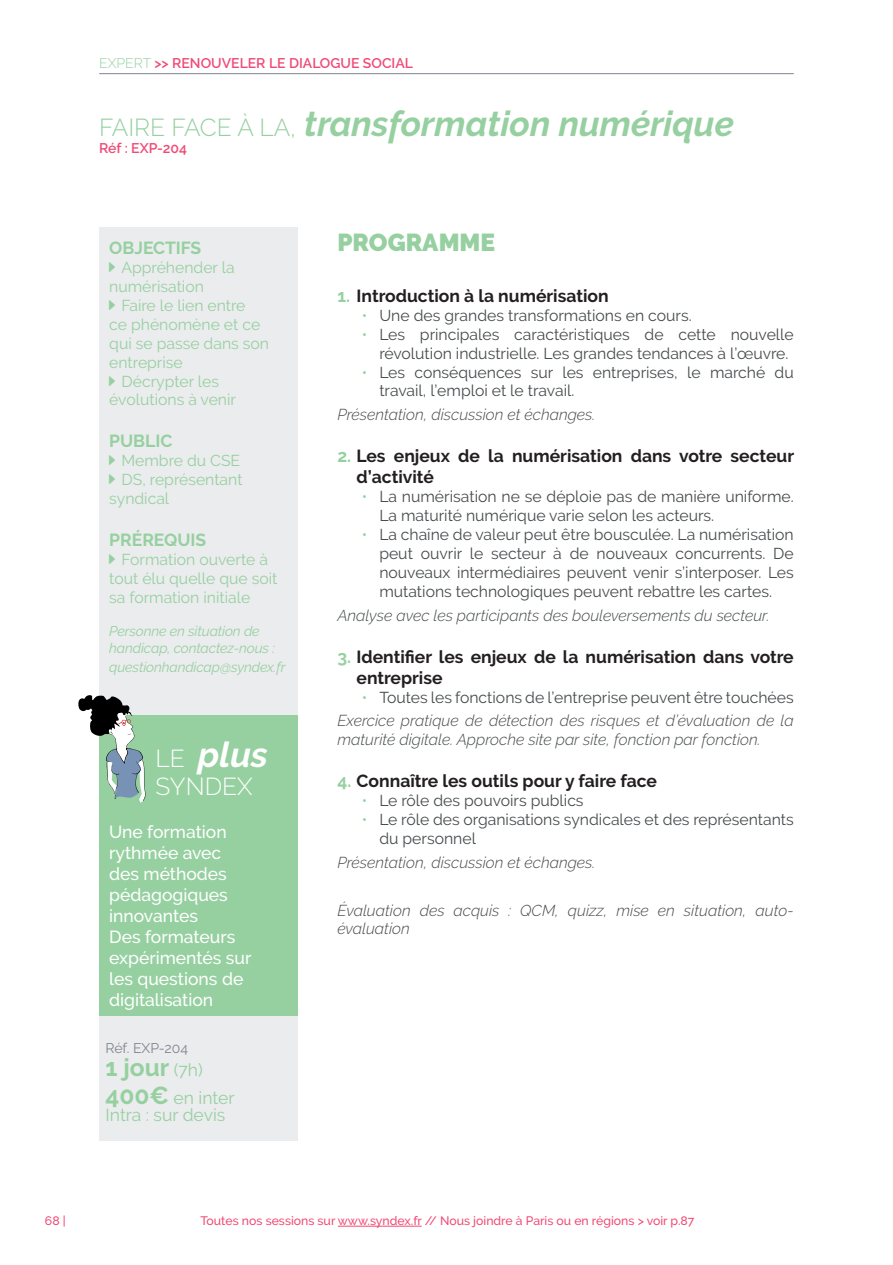
<style>
.page{position:relative;width:893px;height:1265px;background:#fff}
.page>*{position:absolute;margin:0;border:0;box-sizing:border-box;transform-origin:0 0}
.Titre_fiche{font:italic 700 35px "Raleway";color:#96d0a0}
.t1{font:italic 700 35px "Raleway";color:#fff}
.Titre_Programme{font:900 24.5px "Raleway";color:#96d0a0}
.Dates_et_lieux{font:700 24.5px "Raleway";color:#96d0a0}
.t2{font:300 24.5px "Raleway";color:#fff}
.t3{font:700 17.5px/21px "Raleway";color:#231f20}
.Plus_Syndex{font:500 17.5px/21px "Raleway";color:#fff}
.Dates_et_lieux-2{font:17.5px/17.5px "Raleway";color:#96d0a0}
.Titre_infos_pratique{font:700 17.5px "Raleway";color:#96d0a0}
.t4{font:15.75px/18.9px "Raleway";color:#464a4c}
.méthode_pédago{font:italic 300 15.75px/18.9px "Raleway";color:#464a4c}
.t5{font:15.75px/18.9px "Raleway";color:#96d0a0}
.Puce_infos_pratiques{font:italic 14px/16.8px "Raleway";letter-spacing:-.01em;color:#96d0a0}
.référence_haut{font:600 14px "Raleway";color:#f04a75}
.référence_bas{font:14px "Raleway";color:#7f8490}
.t6{font:500 12.25px "Raleway";color:#f04a75}
.s1{font-weight:300;color:#96d0a0}
.s2{font-weight:300;font-style:normal;font-size:24.5px}
.s3{font-weight:400;font-size:17.5px}
.s4{font-weight:700;font-size:24.5px}
.s5{color:#96d0a0}
</style>
<div class="page">
<hr style="left:338px;top:1226px;width:84px;height:1px;background:#f04a75">
<div style="left:99px;top:228px;width:199px;height:913px;background:#ebecee"></div>
<hr style="left:99px;top:73px;width:695px;height:1px;background:#7f8490">
<div style="left:99px;top:715px;width:199px;height:301px;background:#96d0a0"></div>
<svg style="left:78px;top:695px;width:68px;height:108px"></svg>
<p class="référence_haut" style="left:99px;top:55px;width:315px"><span class="s1">EXPERT</span> &gt;&gt; RENOUVELER LE DIALOGUE SOCIAL</p>
<p class="Titre_fiche" style="left:99px;top:103px;width:636px"><span class="s2">FAIRE FACE À LA,</span> transformation numérique</p>
<p class="référence_haut" style="left:99px;top:140px;width:89px">Réf : EXP-204</p>
<p class="Titre_infos_pratique" style="left:109px;top:238px;width:94px">OBJECTIFS</p>
<p class="t5" style="left:109px;top:258px;width:127px;text-indent:12px">Appréhender la numérisation</p>
<p class="t5" style="left:109px;top:296px;width:161px;text-indent:12px">Faire le lien entre<br>ce phénomène et ce qui se passe dans son entreprise</p>
<p class="t5" style="left:109px;top:371px;width:128px;text-align:center">Décrypter les évolutions à venir</p>
<p class="Titre_infos_pratique" style="left:109px;top:431px;width:65px">PUBLIC</p>
<p class="t5" style="left:122px;top:451px;width:120px">Membre du CSE</p>
<p class="t5" style="left:109px;top:470px;width:135px;text-indent:12px">DS, représentant syndical</p>
<p class="Titre_infos_pratique" style="left:109px;top:530px;width:99px">PRÉREQUIS</p>
<p class="t5" style="left:109px;top:550px;width:170px;text-indent:12px">Formation ouverte à tout élu quelle que soit sa formation initiale</p>
<p class="Puce_infos_pratiques" style="left:109px;top:623px;width:167px">Personne en situation de handicap, contactez-nous :</p>
<p class="Puce_infos_pratiques" style="left:109px;top:659px;width:178px">questionhandicap@syndex.fr</p>
<p class="t1" style="left:155px;top:734px;width:114px"><span class="s2">LE</span> plus</p>
<p class="t2" style="left:155px;top:772px;width:99px">SYNDEX</p>
<p class="Plus_Syndex" style="left:109px;top:821px;width:120px">Une formation rythmée avec des méthodes pédagogiques innovantes</p>
<p class="Plus_Syndex" style="left:109px;top:926px;width:144px">Des formateurs expérimentés sur les questions de digitalisation</p>
<p class="référence_bas" style="left:106px;top:1040px;width:84px">Réf. EXP-204</p>
<p class="Dates_et_lieux" style="left:106px;top:1053px;width:99px">1 jour <span class="s3">(7h)</span></p>
<p class="Dates_et_lieux-2" style="left:106px;top:1089px;width:131px"><span class="s4">400€</span> en inter<br>Intra : sur devis</p>
<p class="Titre_Programme" style="left:337px;top:228px;width:159px">PROGRAMME</p>
<p class="t3" style="left:337px;top:285px;width:273px"><span class="s5">1.</span> Introduction à la numérisation</p>
<p class="t4" style="left:362px;top:306px;width:331px"><span class="s5">•</span> Une des grandes transformations en cours.</p>
<p class="t4" style="left:379px;top:325px;width:416px;text-indent:-18px"><span class="s5">•</span> Les principales caractéristiques de cette nouvelle révolution industrielle. Les grandes tendances à l’œuvre.</p>
<p class="t4" style="left:379px;top:363px;width:416px;text-indent:-18px"><span class="s5">•</span> Les conséquences sur les entreprises, le marché du travail, l’emploi et le travail.</p>
<p class="méthode_pédago" style="left:337px;top:405px;width:259px">Présentation, discussion et échanges.</p>
<p class="t3" style="left:357px;top:446px;width:439px;text-indent:-19px"><span class="s5">2.</span> Les enjeux de la numérisation dans votre secteur d’activité</p>
<p class="t4" style="left:379px;top:487px;width:416px;text-indent:-18px"><span class="s5">•</span> La numérisation ne se déploie pas de manière uniforme.<br>La maturité numérique varie selon les acteurs.</p>
<p class="t4" style="left:379px;top:525px;width:416px;text-align:justify;text-indent:-18px"><span class="s5">•</span> La chaîne de valeur peut être bousculée. La numérisation peut ouvrir le secteur à de nouveaux concurrents. De nouveaux intermédiaires peuvent venir s’interposer. Les mutations technologiques peuvent rebattre les cartes.</p>
<p class="méthode_pédago" style="left:337px;top:606px;width:434px">Analyse avec les participants des bouleversements du secteur.</p>
<p class="t3" style="left:357px;top:646px;width:439px;text-indent:-19px"><span class="s5">3.</span> Identifier les enjeux de la numérisation dans votre entreprise</p>
<p class="t4" style="left:362px;top:687px;width:433px"><span class="s5">•</span> Toutes les fonctions de l’entreprise peuvent être touchées</p>
<p class="méthode_pédago" style="left:337px;top:711px;width:458px">Exercice pratique de détection des risques et d’évaluation de la maturité digitale. Approche site par site, fonction par fonction.</p>
<p class="t3" style="left:337px;top:771px;width:321px"><span class="s5">4.</span> Connaître les outils pour y faire face</p>
<p class="t4" style="left:362px;top:791px;width:223px"><span class="s5">•</span> Le rôle des pouvoirs publics</p>
<p class="t4" style="left:379px;top:810px;width:416px;text-indent:-18px"><span class="s5">•</span> Le rôle des organisations syndicales et des représentants du personnel</p>
<p class="méthode_pédago" style="left:337px;top:853px;width:259px">Présentation, discussion et échanges.</p>
<p class="méthode_pédago" style="left:337px;top:900px;width:458px">Évaluation des acquis : QCM, quizz, mise en situation, auto&shy;évaluation</p>
<p class="t6" style="left:45px;top:1214px;width:22px">68 |</p>
<p class="t6" style="left:200px;top:1214px;width:495px">Toutes nos sessions sur www.syndex.fr // Nous joindre à Paris ou en régions &gt; voir p.87</p>
</div>
